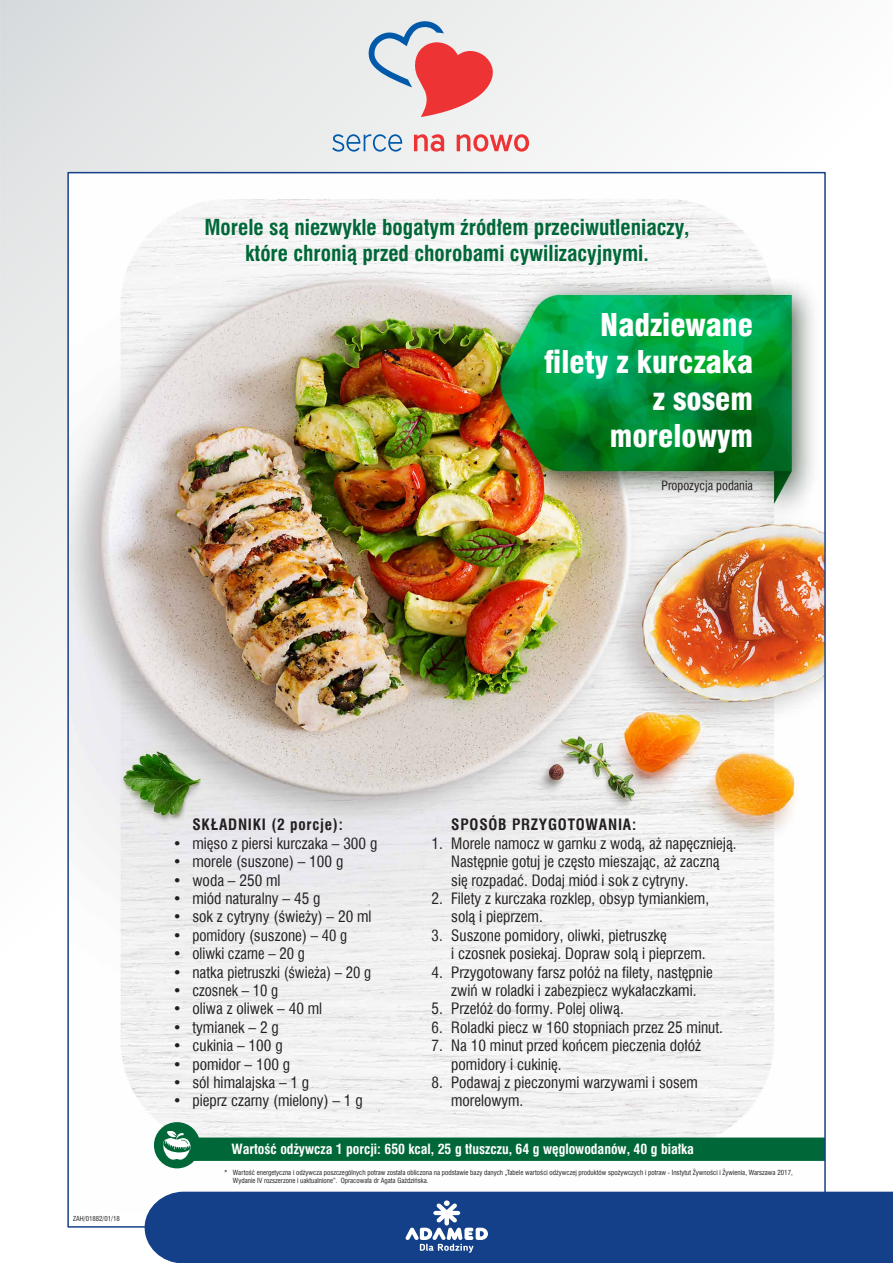
<style>
.page{position:relative;width:893px;height:1263px;background:#fff}
.page>*{position:absolute;margin:0;border:0;box-sizing:border-box;transform-origin:0 0}
.t1{font:30.6px/36.8px "Swis 721 Blk Cn EU";color:#fff;text-align:right}
.t2{font:21.45px/25.8px "Swis 721 Cn EU Bold";color:#006838;text-align:center}
.t3{font:15.3px/18.5px "Swis 721 Cn EU Normal";color:#231f20}
.t4{font:15.3px "Swis 721 Cn EU Bold";letter-spacing:.05em;color:#231f20}
.t5{font:13.8px "Swis 721 Cn EU Bold";color:#fff}
.t6{font:12.45px "Swis 721 Cn EU Normal";color:#231f20}
.t7{font:6.9px/7.8px "Swis 721 Cn EU Normal";color:#231f20}
.t8{font:6.75px "Swis 721 Cn EU Normal";color:#231f20}
</style>
<div class="page">
<img style="left:0;top:0;width:825px;height:1228px">
<svg style="left:332px;top:134px;width:70px;height:18px"></svg>
<svg style="left:414px;top:134px;width:30px;height:18px"></svg>
<svg style="left:457px;top:134px;width:72px;height:18px"></svg>
<svg style="left:367px;top:21px;width:127px;height:96px;background:#dca6ac"></svg>
<div style="left:144px;top:1191px;width:749px;height:72px;background:#144089"></div>
<svg style="left:405px;top:1200px;width:83px;height:53px"></svg>
<h2 class="t2" style="left:204px;top:215px;width:487px">Morele są niezwykle bogatym źródłem przeciwutleniaczy, które chronią przed chorobami cywilizacyjnymi.</h2>
<h1 class="t1" style="left:544px;top:309px;width:210px">Nadziewane filety z kurczaka z sosem morelowym</h1>
<p class="t6" style="left:662px;top:477px;width:93px">Propozycja podania</p>
<p class="t8" style="left:73px;top:1214px;width:48px">ZAH/01882/01/18</p>
<p class="t4" style="left:192px;top:816px;width:152px">SKŁADNIKI (2 porcje):</p>
<p class="t3" style="left:173px;top:834px;width:206px">• mięso z piersi kurczaka – 300 g</p>
<p class="t3" style="left:173px;top:852px;width:172px">• morele (suszone) – 100 g</p>
<p class="t3" style="left:173px;top:871px;width:109px">• woda – 250 ml</p>
<p class="t3" style="left:173px;top:889px;width:149px">• miód naturalny – 45 g</p>
<p class="t3" style="left:173px;top:907px;width:200px">• sok z cytryny (świeży) – 20 ml</p>
<p class="t3" style="left:173px;top:926px;width:176px">• pomidory (suszone) – 40 g</p>
<p class="t3" style="left:173px;top:944px;width:133px">• oliwki czarne – 20 g</p>
<p class="t3" style="left:173px;top:963px;width:200px">• natka pietruszki (świeża) – 20 g</p>
<p class="t3" style="left:173px;top:981px;width:107px">• czosnek – 10 g</p>
<p class="t3" style="left:173px;top:999px;width:151px">• oliwa z oliwek – 40 ml</p>
<p class="t3" style="left:173px;top:1018px;width:108px">• tymianek – 2 g</p>
<p class="t3" style="left:173px;top:1036px;width:111px">• cukinia – 100 g</p>
<p class="t3" style="left:173px;top:1055px;width:119px">• pomidor – 100 g</p>
<p class="t3" style="left:173px;top:1073px;width:138px">• sól himalajska – 1 g</p>
<p class="t3" style="left:173px;top:1091px;width:191px">• pieprz czarny (mielony) – 1 g</p>
<p class="t4" style="left:451px;top:816px;width:186px">SPOSÓB PRZYGOTOWANIA:</p>
<p class="t3" style="left:451px;top:834px;width:287px;text-indent:-20px">1. Morele namocz w garnku z wodą, aż napęcznieją.<br>Następnie gotuj je często mieszając, aż zaczną się rozpadać. Dodaj miód i sok z cytryny.</p>
<p class="t3" style="left:451px;top:889px;width:259px;text-indent:-20px">2. Filety z kurczaka rozklep, obsyp tymiankiem, solą i pieprzem.</p>
<p class="t3" style="left:451px;top:926px;width:256px;text-indent:-20px">3. Suszone pomidory, oliwki, pietruszkę<br>i czosnek posiekaj. Dopraw solą i pieprzem.</p>
<p class="t3" style="left:432px;top:963px;width:283px;text-align:center">4. Przygotowany farsz połóż na filety, następnie zwiń w roladki i zabezpiecz wykałaczkami.</p>
<p class="t3" style="left:432px;top:999px;width:194px">5. Przełóż do formy. Polej oliwą.</p>
<p class="t3" style="left:432px;top:1018px;width:293px">6. Roladki piecz w 160 stopniach przez 25 minut.</p>
<p class="t3" style="left:451px;top:1036px;width:251px;text-indent:-20px">7. Na 10 minut przed końcem pieczenia dołóż pomidory i cukinię.</p>
<p class="t3" style="left:451px;top:1073px;width:248px;text-indent:-20px">8. Podawaj z pieczonymi warzywami i sosem morelowym.</p>
<p class="t5" style="left:232px;top:1141px;width:464px">Wartość odżywcza 1 porcji: 650 kcal, 25 g tłuszczu, 64 g węglowodanów, 40 g białka</p>
<p class="t7" style="left:233px;top:1168px;width:561px;text-indent:-9px">* Wartość energetyczna i odżywcza poszczególnych potraw została obliczona na podstawie bazy danych „Tabele wartości odżywczej produktów spożywczych i potraw - Instytut Żywności i Żywienia, Warszawa 2017,<br>Wydanie IV rozszerzone i uaktualnione”. Opracowała dr Agata Gaździńska.</p>
</div>
